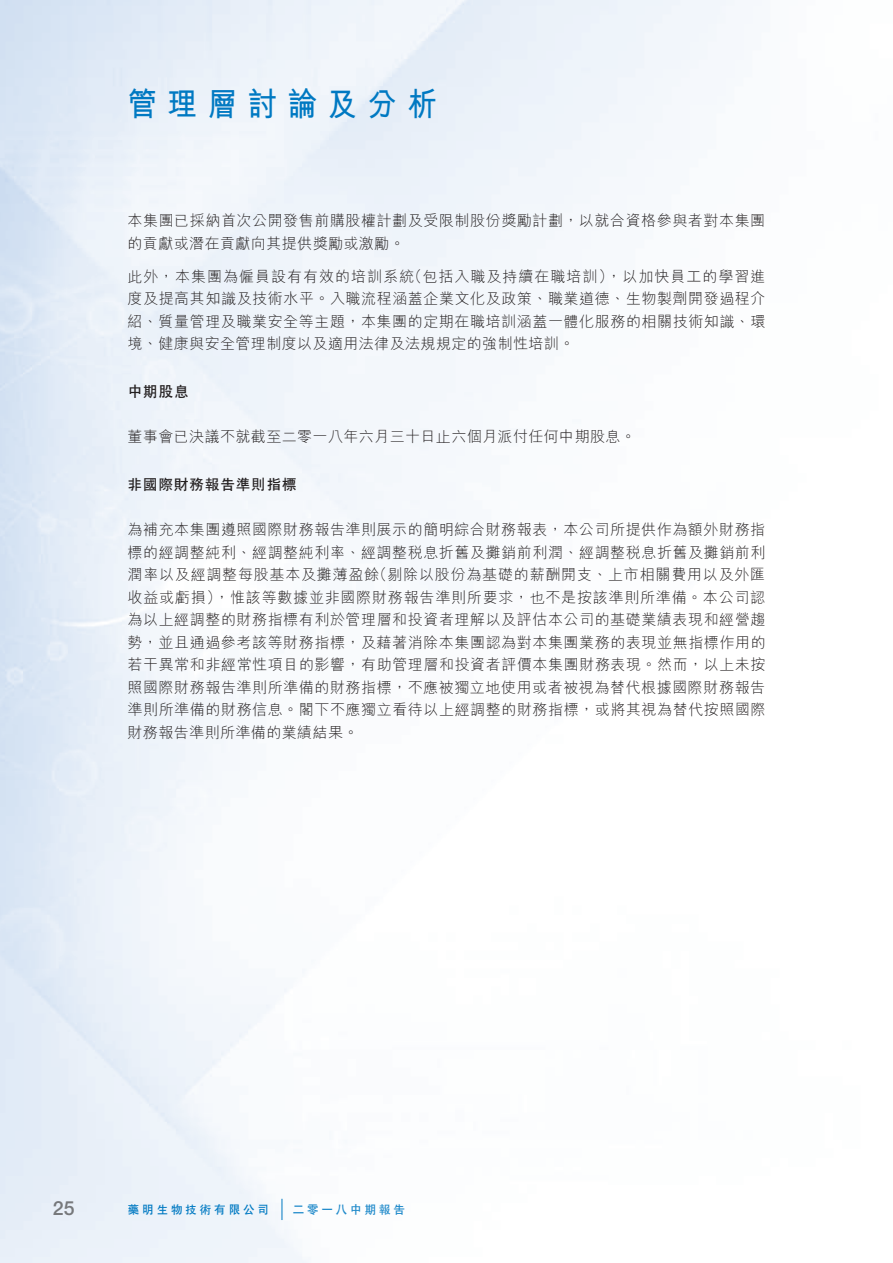
<style>
.page{position:relative;width:893px;height:1263px;background:#fff}
.page>*{position:absolute;margin:0;border:0;box-sizing:border-box;transform-origin:0 0}
.t1{font:700 33px "M Hei HK";letter-spacing:.345em;color:#0079c2;scale:.9 1}
.t2{font:500 19.5px "Helvetica Neue LT Std";color:#76787b}
._1__內文{font:300 15px/22.5px "M Hei HK";letter-spacing:.04em;color:#231f20}
._1__內文-2{font:300 15px "M Hei HK";letter-spacing:.065em;color:#231f20}
._4__副標題{font:700 15px "C Hei 2 HK";letter-spacing:.03em;color:#231f20}
.t3{font:700 12px "C Hei 2 HK";letter-spacing:.2em;color:#0079c2}
.t4{font:700 12px "C Hei 2 HK";letter-spacing:.2em;color:#1e89ca}
</style>
<div class="page">
<svg style="left:282px;top:1199px;width:1px;height:21px"></svg>
<h1 class="t1" style="left:128px;top:80px;width:346px">管理層討論及分析</h1>
<p class="_1__內文" style="left:128px;top:209px;width:639px">本集團已採納首次公開發售前購股權計劃及受限制股份獎勵計劃，以就合資格參與者對本集團的貢獻或潛在貢獻向其提供獎勵或激勵。</p>
<p class="_1__內文-2" style="left:407px;top:268px;width:360px">（包括入職及持續在職培訓，）以加快員工的學習進</p>
<p class="_1__內文" style="left:128px;top:265px;width:639px">此外，本集團為僱員設有有效的培訓系統<br>度及提高其知識及技術水平。入職流程涵蓋企業文化及政策、職業道德、生物製劑開發過程介紹、質量管理及職業安全等主題，本集團的定期在職培訓涵蓋一體化服務的相關技術知識、環境、健康與安全管理制度以及適用法律及法規規定的強制性培訓。</p>
<p class="_4__副標題" style="left:128px;top:384px;width:63px">中期股息</p>
<p class="_1__內文" style="left:128px;top:425px;width:510px">董事會已決議不就截至二零一八年六月三十日止六個月派付任何中期股息。</p>
<p class="_4__副標題" style="left:128px;top:477px;width:171px">非國際財務報告準則指標</p>
<p class="_1__內文" style="left:128px;top:518px;width:639px;text-align:right">為補充本集團遵照國際財務報告準則展示的簡明綜合財務報表，本公司所提供作為額外財務指標的經調整純利、經調整純利率、經調整稅息折舊及攤銷前利潤、經調整稅息折舊及攤銷前利（剔除以股份為基礎的薪酬開支、上市相關費用以及外匯</p>
<p class="_1__內文" style="left:128px;top:563px;width:640px">潤率以及經調整每股基本及攤薄盈餘<br>收益或虧損，）惟該等數據並非國際財務報告準則所要求，也不是按該準則所準備。本公司認為以上經調整的財務指標有利於管理層和投資者理解以及評估本公司的基礎業績表現和經營趨勢，並且通過參考該等財務指標，及藉著消除本集團認為對本集團業務的表現並無指標作用的若干異常和非經常性項目的影響，有助管理層和投資者評價本集團財務表現。然而，以上未按照國際財務報告準則所準備的財務指標，不應被獨立地使用或者被視為替代根據國際財務報告準則所準備的財務信息。閣下不應獨立看待以上經調整的財務指標，或將其視為替代按照國際財務報告準則所準備的業績結果。</p>
<h2 class="t2" style="left:53px;top:1197px;width:23px">25</h2>
<p class="t3" style="left:128px;top:1203px;width:143px">藥明生物技術有限公司</p>
<p class="t4" style="left:292px;top:1203px;width:114px">二零一八中期報告</p>
</div>
